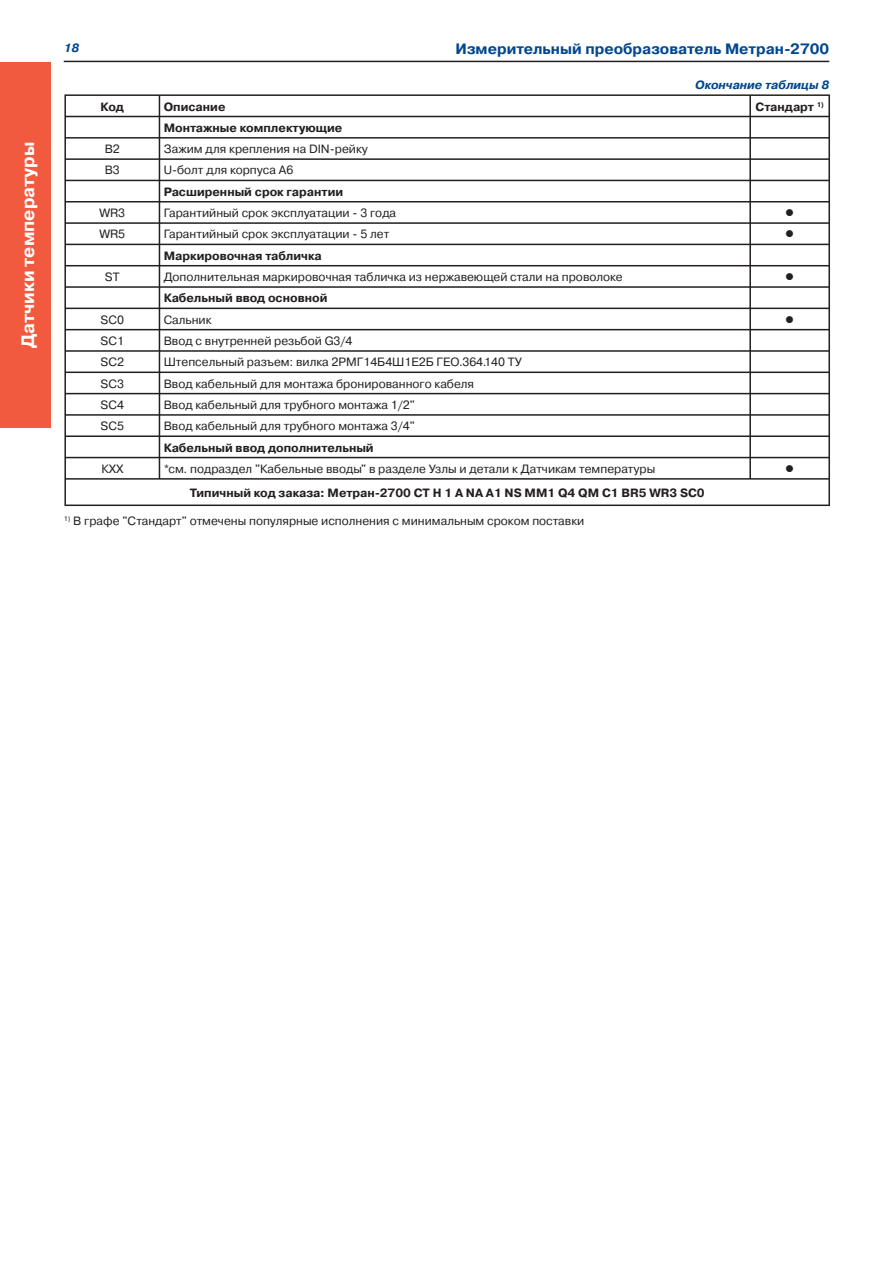
<style>
.page{position:relative;width:893px;height:1263px;background:#fff}
.page>*{position:absolute;margin:0;border:0;box-sizing:border-box;transform-origin:0 0}
.t1{font:700 18px "Pragmatica";color:#fff}
.t2{font:700 15px "Pragmatica";color:#00478e}
.t3{font:12px "Pragmatica";color:#231f20}
.t4{font:700 12px "Pragmatica";color:#231f20}
.t5{font:italic 700 12px "Pragmatica";color:#00478e}
</style>
<div class="page">
<hr style="left:64px;top:61px;width:765px;height:1px;background:#231f20">
<div style="left:0;top:62px;width:51px;height:366px;background:#f15a3f"></div>
<hr style="left:64px;top:94px;width:95px;height:2px;background:#231f20">
<hr style="left:159px;top:94px;width:383px;height:2px;background:#231f20">
<hr style="left:542px;top:94px;width:288px;height:2px;background:#231f20">
<hr style="left:64px;top:478px;width:95px;height:2px;background:#231f20">
<hr style="left:64px;top:480px;width:2px;height:24px;background:#231f20">
<hr style="left:159px;top:478px;width:671px;height:2px;background:#231f20">
<hr style="left:828px;top:480px;width:2px;height:24px;background:#231f20">
<hr style="left:64px;top:504px;width:686px;height:2px;background:#231f20">
<hr style="left:750px;top:504px;width:80px;height:2px;background:#231f20">
<svg style="left:64px;top:95px;width:766px;height:383px"></svg>
<h1 class="t1" style="left:21px;top:348px;width:208px;rotate:-90deg">Датчики температуры</h1>
<p class="t5" style="left:64px;top:43px;width:17px">18</p>
<p class="t2" style="left:456px;top:44px;width:375px">Измерительный преобразователь Метран-2700</p>
<p class="t5" style="left:695px;top:81px;width:136px">Окончание таблицы 8</p>
<p class="t4" style="left:101px;top:102px;width:25px">Код</p>
<p class="t4" style="left:164px;top:102px;width:63px">Описание</p>
<p class="t4" style="left:755px;top:102px;width:70px">Стандарт <sup>1)</sup></p>
<p class="t4" style="left:164px;top:123px;width:180px">Монтажные комплектующие</p>
<p class="t3" style="left:105px;top:145px;width:17px">B2</p>
<p class="t3" style="left:164px;top:145px;width:206px">Зажим для крепления на DIN-рейку</p>
<p class="t3" style="left:105px;top:166px;width:17px">B3</p>
<p class="t3" style="left:164px;top:166px;width:131px">U-болт для корпуса А6</p>
<p class="t4" style="left:164px;top:187px;width:181px">Расширенный срок гарантии</p>
<p class="t3" style="left:99px;top:209px;width:27px">WR3</p>
<p class="t3" style="left:164px;top:209px;width:234px">Гарантийный срок эксплуатации - 3 года</p>
<p class="t3" style="left:99px;top:230px;width:27px">WR5</p>
<p class="t3" style="left:164px;top:230px;width:227px">Гарантийный срок эксплуатации - 5 лет</p>
<p class="t4" style="left:164px;top:251px;width:159px">Маркировочная табличка</p>
<p class="t3" style="left:105px;top:272px;width:16px">ST</p>
<p class="t3" style="left:164px;top:272px;width:461px">Дополнительная маркировочная табличка из нержавеющей стали на проволоке</p>
<p class="t4" style="left:164px;top:294px;width:165px">Кабельный ввод основной</p>
<p class="t3" style="left:101px;top:315px;width:25px">SC0</p>
<p class="t3" style="left:164px;top:315px;width:49px">Сальник</p>
<p class="t3" style="left:101px;top:336px;width:25px">SC1</p>
<p class="t3" style="left:164px;top:336px;width:190px">Ввод с внутренней резьбой G3/4</p>
<p class="t3" style="left:101px;top:358px;width:25px">SC2</p>
<p class="t3" style="left:164px;top:358px;width:360px">Штепсельный разъем: вилка 2РМГ14Б4Ш1Е2Б ГЕО.364.140 ТУ</p>
<p class="t3" style="left:101px;top:379px;width:25px">SC3</p>
<p class="t3" style="left:164px;top:379px;width:312px">Ввод кабельный для монтажа бронированного кабеля</p>
<p class="t3" style="left:101px;top:400px;width:25px">SC4</p>
<p class="t3" style="left:164px;top:400px;width:253px">Ввод кабельный для трубного монтажа 1/2"</p>
<p class="t3" style="left:101px;top:422px;width:25px">SC5</p>
<p class="t3" style="left:164px;top:422px;width:253px">Ввод кабельный для трубного монтажа 3/4"</p>
<p class="t4" style="left:164px;top:443px;width:212px">Кабельный ввод дополнительный</p>
<p class="t3" style="left:101px;top:464px;width:23px">КХХ</p>
<p class="t3" style="left:164px;top:464px;width:493px">*см. подраздел "Кабельные вводы" в разделе Узлы и детали к Датчикам температуры</p>
<p class="t4" style="left:190px;top:488px;width:516px">Типичный код заказа: Метран-2700 СТ H 1 A NA A1 NS MM1 Q4 QM C1 BR5 WR3 SC0</p>
<p class="t3" style="left:64px;top:516px;width:522px"><sup>1)</sup> В графе "Стандарт" отмечены популярные исполнения с минимальным сроком поставки</p>
</div>
